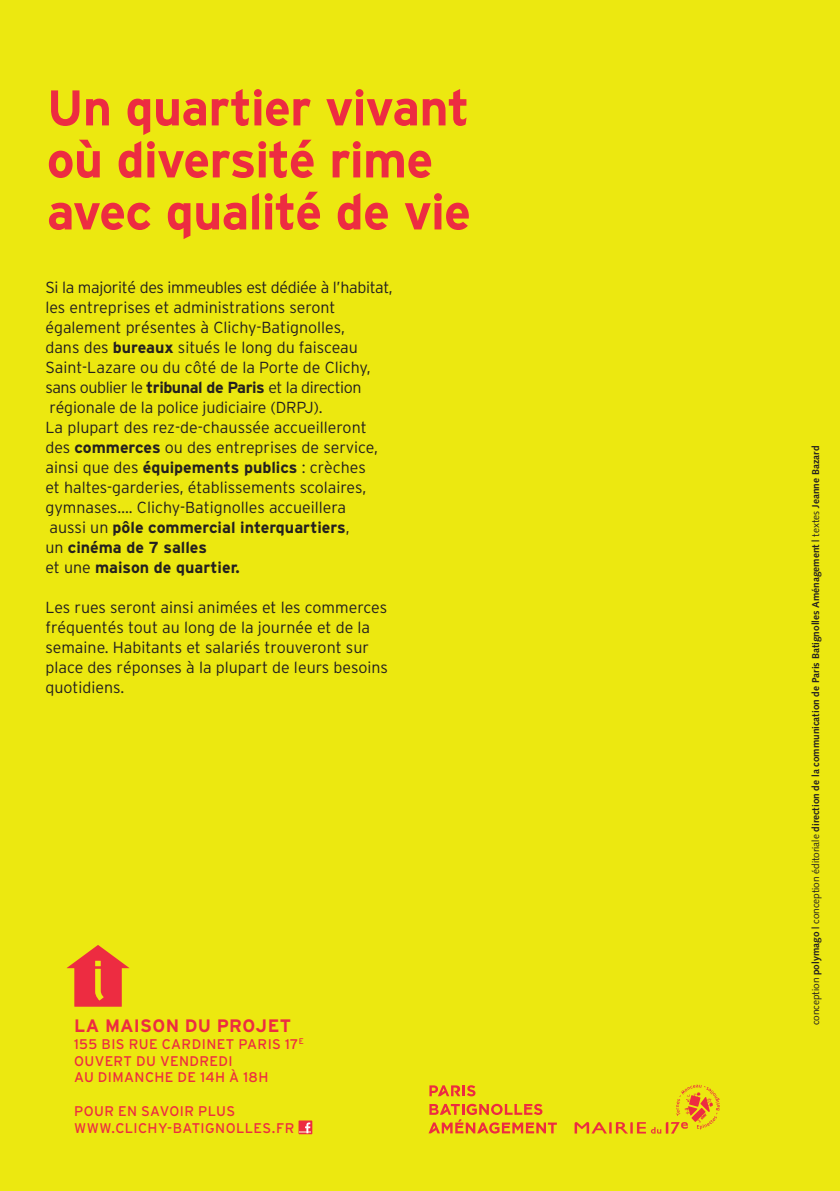
<style>
.page{position:relative;width:840px;height:1191px;background:#fff}
.page>*{position:absolute;margin:0;border:0;box-sizing:border-box;transform-origin:0 0}
.t1{font:700 50px/52px "Interstate";letter-spacing:-.02em;color:#ed2c41}
.t2{font:700 18px "Interstate";letter-spacing:.02em;color:#ed2c41}
.t3{font:300 16px/20px "Interstate";color:#231f20}
.t4{font:14px/16.8px "Interstate";letter-spacing:.025em;color:#ed2c41}
.t5{font:700 10px "Polysyntax";color:#231f20}
.s1{font-weight:700}
.s2{font-weight:400}
</style>
<div class="page">
<hr style="left:839px;top:0;width:1px;height:1191px;background:#ece810">
<div style="left:0;top:0;width:839px;height:1191px;background:#ece810"></div>
<hr style="left:839px;top:58px;width:1px;height:38px;background:#231f20">
<div style="left:298px;top:1120px;width:14px;height:14px;background:#ed2c41"></div>
<svg style="left:299px;top:1122px;width:12px;height:11px"></svg>
<svg style="left:67px;top:945px;width:62px;height:61px"></svg>
<svg style="left:429px;top:1085px;width:46px;height:11px"></svg>
<svg style="left:428px;top:1103px;width:128px;height:30px"></svg>
<svg style="left:574px;top:1084px;width:145px;height:49px"></svg>
<p class="t1" style="left:47px;top:81px;width:425px">Un quartier vivant où diversité rime avec qualité de vie</p>
<p class="t3" style="left:45px;top:277px;width:349px">Si la majorité des immeubles est dédiée à l’habitat, les entreprises et administrations seront également présentes à Clichy-Batignolles,<br>dans des <span class="s1">bureaux</span> situés le long du faisceau Saint-Lazare ou du côté de la Porte de Clichy, sans oublier le <span class="s1">tribunal de Paris</span> et la direction régionale de la police judiciaire (DRPJ).<br>La plupart des rez-de-chaussée accueilleront des <span class="s1">commerces</span> ou des entreprises de service, ainsi que des <span class="s1">équipements publics</span> : crèches<br>et haltes-garderies, établissements scolaires, gymnases…. Clichy-Batignolles accueillera<br>aussi un <span class="s1">pôle commercial interquartiers</span>,<br>un <span class="s1">cinéma de 7 salles<br></span>et une <span class="s1">maison de quartier.</span></p>
<p class="t3" style="left:45px;top:597px;width:344px">Les rues seront ainsi animées et les commerces fréquentés tout au long de la journée et de la semaine. Habitants et salariés trouveront sur place des réponses à la plupart de leurs besoins quotidiens.</p>
<p class="t2" style="left:74px;top:1015px;width:218px">LA MAISON DU PROJET</p>
<p class="t4" style="left:74px;top:1035px;width:231px">155 BIS RUE CARDINET PARIS 17<sup>E<br></sup>OUVERT DU VENDREDI<br>AU DIMANCHE DE 14H À 18H</p>
<p class="t4" style="left:74px;top:1102px;width:222px">POUR EN SAVOIR PLUS<br>WWW.CLICHY-BATIGNOLLES.FR</p>
<p class="t5" style="left:809px;top:1025px;width:580px;rotate:-90deg"><span class="s2">conception</span> polymago | <span class="s2">conception éditoriale</span> direction de la communication de Paris Batignolles Aménagement | <span class="s2">textes</span> Jeanne Bazard</p>
</div>
